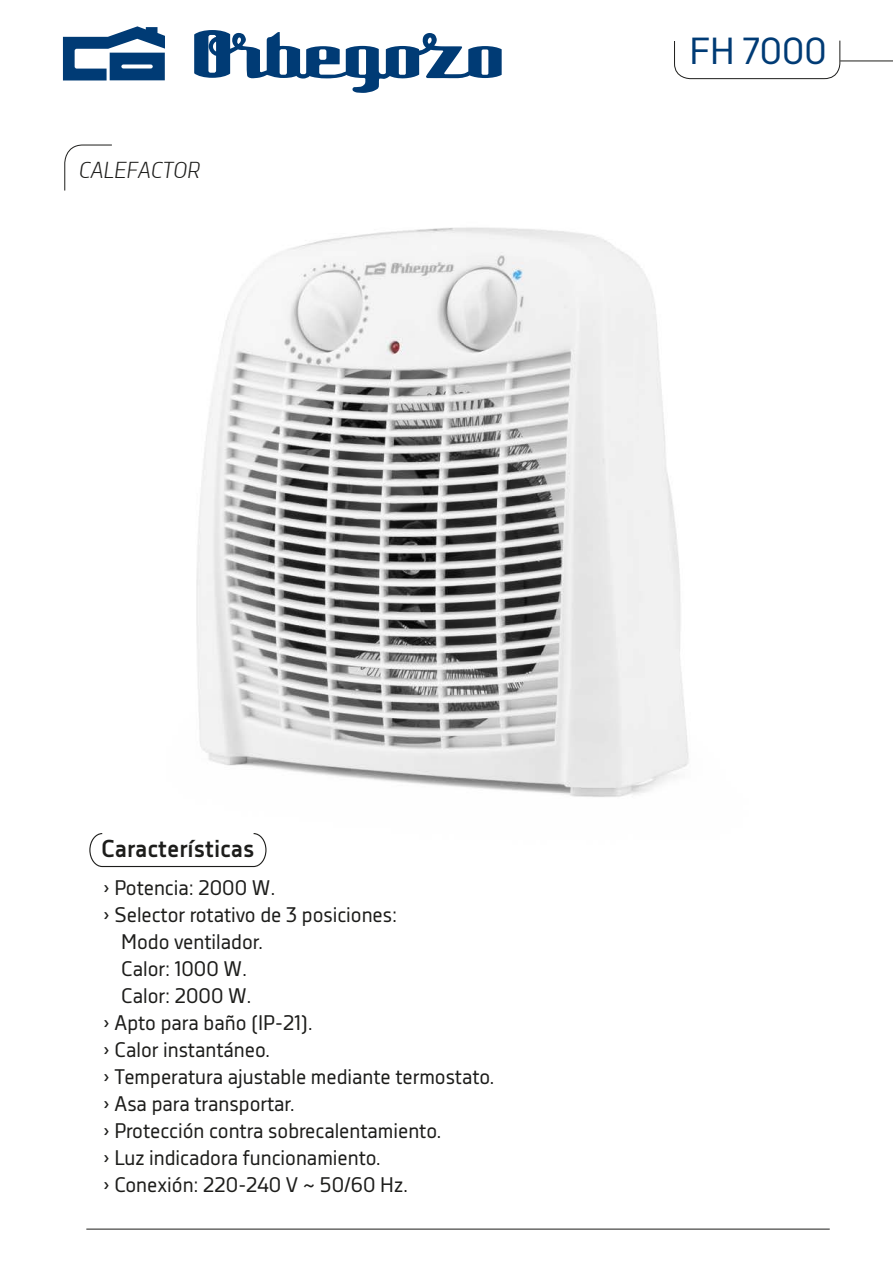
<style>
.page{position:relative;width:893px;height:1263px;background:#fff}
.page>*{position:absolute;margin:0;border:0;box-sizing:border-box;transform-origin:0 0}
.t1{font:37.5px "Decima Nova";color:#003b75}
.t2{font:700 24.3px "Decima Nova";color:#1d1d1b}
.t3{font:italic 300 22.5px "Decima Nova";color:#1d1d1b}
.t4{font:21px "Decima Nova";color:#1d1d1b}
</style>
<div class="page">
<img style="left:62px;top:44px;width:831px;height:824px">
<hr style="left:86px;top:1229px;width:744px;height:1px;background:#1d1d1b">
<hr style="left:840px;top:61px;width:53px;height:1px;background:#1d1d1b">
<svg style="left:674px;top:40px;width:167px;height:39px"></svg>
<svg style="left:64px;top:144px;width:49px;height:47px"></svg>
<svg style="left:63px;top:26px;width:439px;height:67px"></svg>
<svg style="left:89px;top:833px;width:177px;height:34px"></svg>
<p class="t3" style="left:79px;top:157px;width:123px">CALEFACTOR</p>
<h1 class="t1" style="left:689px;top:29px;width:139px">FH 7000</h1>
<p class="t2" style="left:101px;top:835px;width:155px">Características</p>
<p class="t4" style="left:103px;top:876px;width:174px">› Potencia: 2000 W.</p>
<p class="t4" style="left:103px;top:903px;width:296px">› Selector rotativo de 3 posiciones:</p>
<p class="t4" style="left:121px;top:930px;width:144px">Modo ventilador.</p>
<p class="t4" style="left:121px;top:957px;width:127px">Calor: 1000 W.</p>
<p class="t4" style="left:121px;top:984px;width:132px">Calor: 2000 W.</p>
<p class="t4" style="left:103px;top:1011px;width:212px">› Apto para baño (IP-21).</p>
<p class="t4" style="left:103px;top:1038px;width:169px">› Calor instantáneo.</p>
<p class="t4" style="left:103px;top:1065px;width:393px">› Temperatura ajustable mediante termostato.</p>
<p class="t4" style="left:103px;top:1092px;width:194px">› Asa para transportar.</p>
<p class="t4" style="left:103px;top:1119px;width:340px">› Protección contra sobrecalentamiento.</p>
<p class="t4" style="left:103px;top:1146px;width:280px">› Luz indicadora funcionamiento.</p>
<p class="t4" style="left:103px;top:1173px;width:307px">› Conexión: 220-240 V ~ 50/60 Hz.</p>
</div>
